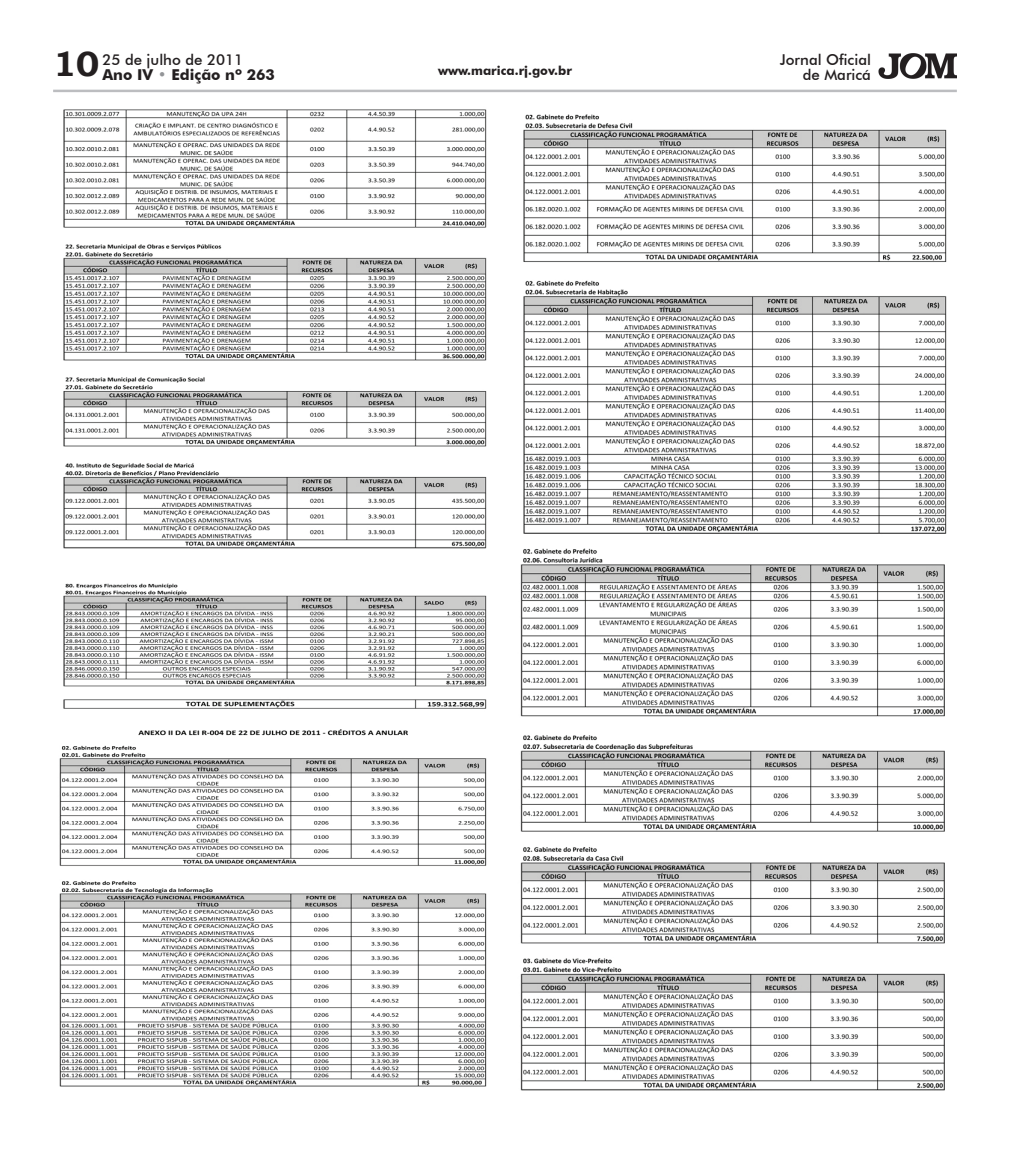
<style>
.page{position:relative;width:1010px;height:1152px;background:#fff}
.page>*{position:absolute;margin:0;border:0;box-sizing:border-box;transform-origin:0 0}
.t1{font:700 35px "Bookman Old Style";color:#231f20}
.t2{font:500 15px/15.6px "Futura BT";color:#231f20;text-align:right}
.t3{font:700 15px "Futura BT";color:#231f20}
.t4{font:700 12.5px "Futura BT";color:#231f20}
.s1{color:#939598}
</style>
<div class="page">
<img style="left:878px;top:53px;width:79px;height:26px">
<hr style="left:53px;top:90px;width:904px;height:2px;background:#bcbdc0">
<img style="left:520px;top:114px;width:427px;height:977px">
<img style="left:63px;top:583px;width:424px;height:126px">
<img style="left:59px;top:729px;width:428px;height:358px">
<img style="left:63px;top:109px;width:424px;height:440px">
<h1 class="t1" style="left:53px;top:39px;width:48px">10</h1>
<p class="t2" style="left:102px;top:51px;width:142px">25 de julho de 2011</p>
<p class="t3" style="left:102px;top:66px;width:174px">Ano IV <span class="s1">•</span> Edição nº 263</p>
<p class="t4" style="left:438px;top:63px;width:135px">www.marica.rj.gov.br</p>
<p class="t2" style="left:780px;top:51px;width:93px">Jornal Oficial de Maricá</p>
</div>
